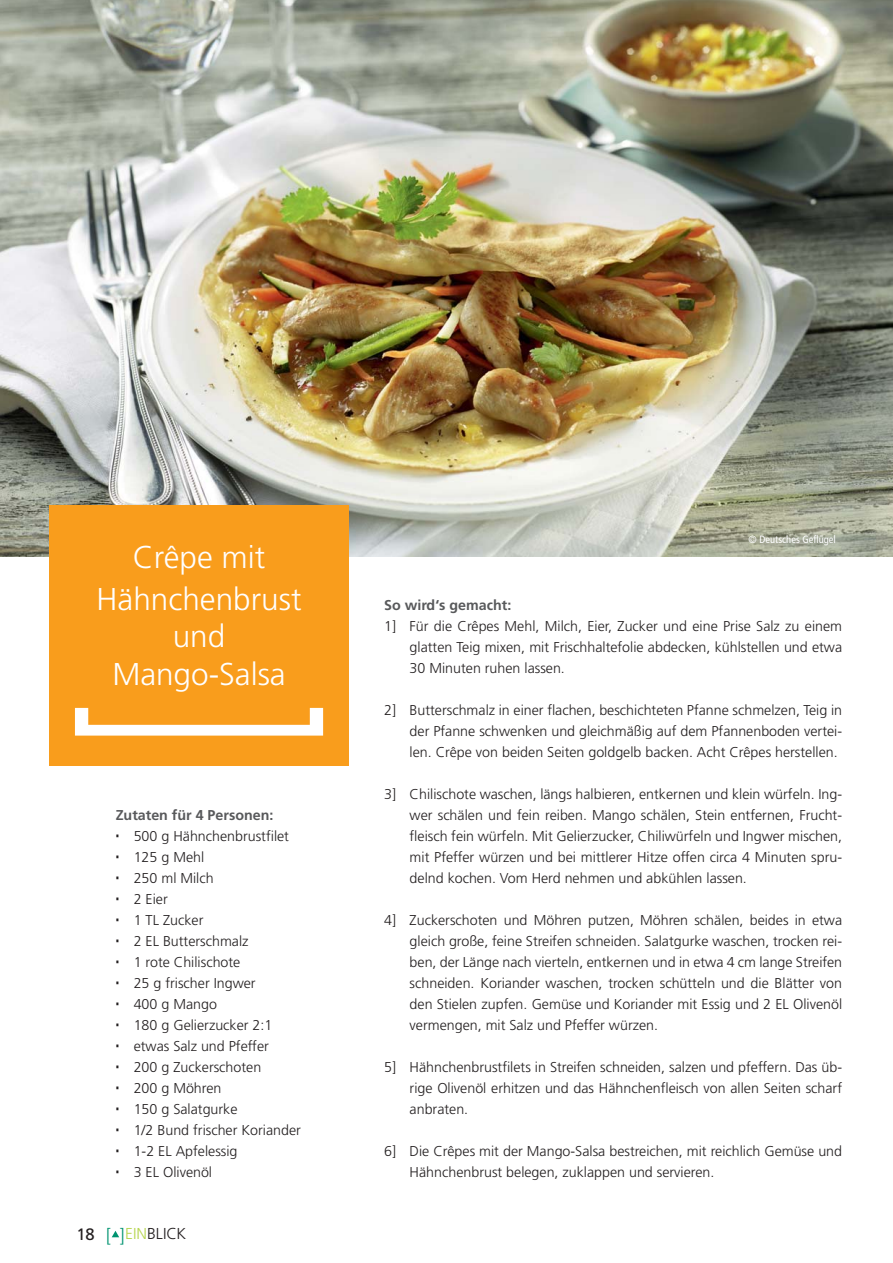
<style>
.page{position:relative;width:893px;height:1263px;background:#fff}
.page>*{position:absolute;margin:0;border:0;box-sizing:border-box;transform-origin:0 0}
.t1{font:300 31.5px/42px "Frutiger LT Pro";color:#fff;text-align:center}
.t2{font:300 15.75px "Frutiger";color:#231f20}
.t3{font:300 14.25px/21px "Frutiger LT Pro";color:#231f20;text-align:justify}
.t4{font:700 14.25px "Frutiger LT Pro";color:#58595b}
.t5{font:condensed 10.5px "Frutiger LT Pro";color:#fff}
.s1{font-family:"Frutiger LT Pro";font-weight:400;font-size:16.5px}
.s2{font-size:18.6px;color:#009370}
.s3{color:#b6d54e}
</style>
<div class="page">
<img style="left:0;top:0;width:892px;height:557px">
<div style="left:49px;top:505px;width:299px;height:260px;background:#f99d1c"></div>
<svg style="left:112px;top:1231px;width:7px;height:6px"></svg>
<svg style="left:75px;top:708px;width:248px;height:28px"></svg>
<h1 class="t1" style="left:97px;top:537px;width:206px">Crêpe mit<br>Hähnchenbrust</h1>
<h1 class="t1" style="left:112px;top:619px;width:175px;line-height:37.8px">und<br>Mango-Salsa</h1>
<p class="t4" style="left:116px;top:808px;width:159px">Zutaten für 4 Personen:</p>
<p class="t3" style="left:134px;top:826px;width:169px;text-align:left">500 g Hähnchenbrustfilet<br>125 g Mehl<br>250 ml Milch<br>2 Eier<br>1 TL Zucker<br>2 EL Butterschmalz<br>1 rote Chilischote<br>25 g frischer Ingwer<br>400 g Mango<br>180 g Gelierzucker 2:1 etwas Salz und Pfeffer<br>200 g Zuckerschoten<br>200 g Möhren<br>150 g Salatgurke<br>1/2 Bund frischer Koriander<br>1-2 EL Apfelessig<br>3 EL Olivenöl</p>
<p class="t2" style="left:76px;top:1225px;width:111px"><span class="s1">18</span> <span class="s2">[ ]</span><span class="s3">EIN</span>BLICK</p>
<p class="t5" style="left:748px;top:535px;width:89px">© Deutsches Geflügel</p>
<p class="t4" style="left:384px;top:598px;width:129px">So wird‘s gemacht:</p>
<p class="t3" style="left:409px;top:616px;width:434px;text-indent:-26px">1] Für die Crêpes Mehl, Milch, Eier, Zucker und eine Prise Salz zu einem glatten Teig mixen, mit Frischhaltefolie abdecken, kühlstellen und etwa 30 Minuten ruhen lassen.</p>
<p class="t3" style="left:409px;top:700px;width:434px;text-indent:-26px">2] Butterschmalz in einer flachen, beschichteten Pfanne schmelzen, Teig in der Pfanne schwenken und gleichmäßig auf dem Pfannenboden vertei&shy;len. Crêpe von beiden Seiten goldgelb backen. Acht Crêpes herstellen.</p>
<p class="t3" style="left:409px;top:784px;width:434px;text-indent:-26px">3] Chilischote waschen, längs halbieren, entkernen und klein würfeln. Ing&shy;wer schälen und fein reiben. Mango schälen, Stein entfernen, Frucht&shy;fleisch fein würfeln. Mit Gelierzucker, Chiliwürfeln und Ingwer mischen, mit Pfeffer würzen und bei mittlerer Hitze offen circa 4 Minuten spru&shy;delnd kochen. Vom Herd nehmen und abkühlen lassen.</p>
<p class="t3" style="left:409px;top:910px;width:434px;text-indent:-26px">4] Zuckerschoten und Möhren putzen, Möhren schälen, beides in etwa gleich große, feine Streifen schneiden. Salatgurke waschen, trocken rei&shy;ben, der Länge nach vierteln, entkernen und in etwa 4 cm lange Streifen schneiden. Koriander waschen, trocken schütteln und die Blätter von den Stielen zupfen. Gemüse und Koriander mit Essig und 2 EL Olivenöl vermengen, mit Salz und Pfeffer würzen.</p>
<p class="t3" style="left:409px;top:1057px;width:434px;text-indent:-26px">5] Hähnchenbrustfilets in Streifen schneiden, salzen und pfeffern. Das üb&shy;rige Olivenöl erhitzen und das Hähnchenfleisch von allen Seiten scharf anbraten.</p>
<p class="t3" style="left:409px;top:1141px;width:434px;text-indent:-26px">6] Die Crêpes mit der Mango-Salsa bestreichen, mit reichlich Gemüse und<br>Hähnchenbrust belegen, zuklappen und servieren.</p>
</div>
